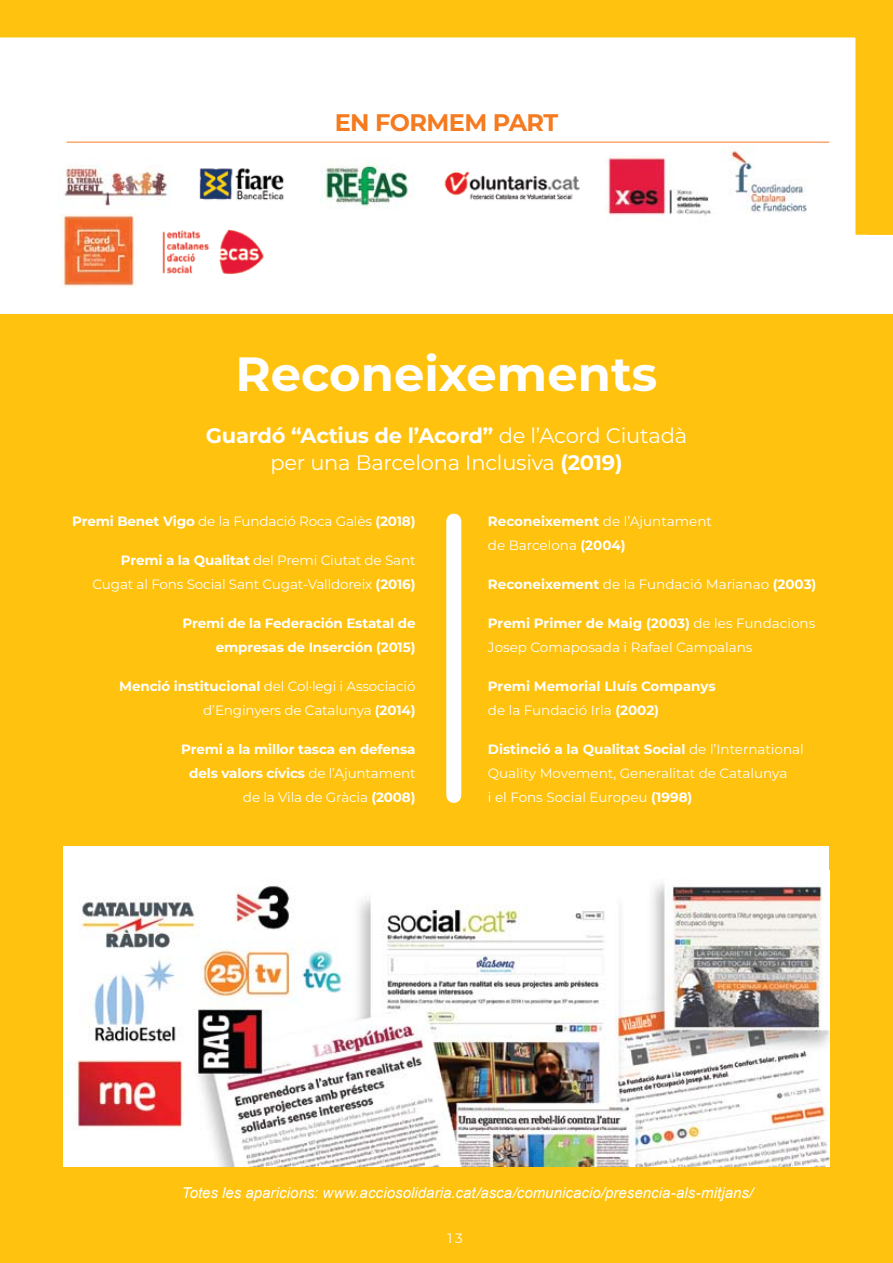
<style>
.page{position:relative;width:893px;height:1263px;background:#fff}
.page>*{position:absolute;margin:0;border:0;box-sizing:border-box;transform-origin:0 0}
.t1{font:700 48px "Montserrat";color:#fff}
.t2{font:700 24px "Montserrat";letter-spacing:-.025em;color:#f47b20}
.t3{font:21px/27px "Montserrat";letter-spacing:-.01em;color:#fff;text-align:center}
.t4{font:italic 15px "Arial";letter-spacing:.005em;color:#fff}
.t5{font:13.5px/24px "Montserrat";letter-spacing:-.01em;color:#fff}
.t6{font:700 13.5px/24px "Montserrat";letter-spacing:-.01em;color:#fff;text-align:right}
.s1{font-weight:700}
.s2{font-weight:400}
</style>
<div class="page">
<div style="left:0;top:1226px;width:893px;height:37px;background:#ffc20e"></div>
<svg style="left:0;top:0;width:893px;height:235px"></svg>
<div style="left:0;top:315px;width:893px;height:911px;background:#ffc20e"></div>
<div style="left:446px;top:521px;width:15px;height:274px;background:#fff"></div>
<img style="left:722px;top:146px;width:92px;height:73px">
<img style="left:190px;top:158px;width:115px;height:50px">
<img style="left:152px;top:221px;width:116px;height:54px">
<img style="left:61px;top:214px;width:78px;height:73px">
<img style="left:605px;top:155px;width:112px;height:68px">
<img style="left:437px;top:152px;width:153px;height:67px">
<img style="left:320px;top:158px;width:94px;height:52px">
<img style="left:58px;top:158px;width:115px;height:50px">
<div style="left:64px;top:846px;width:765px;height:320px;background:#fff"></div>
<img style="left:75px;top:883px;width:754px;height:283px">
<hr style="left:67px;top:142px;width:762px;height:1px;background:#f47b20">
<h2 class="t2" style="left:335px;top:105px;width:225px">EN FORMEM PART</h2>
<h1 class="t1" style="left:236px;top:339px;width:423px">Reconeixements</h1>
<h3 class="t3" style="left:206px;top:422px;width:483px"><span class="s1">Guardó “Actius de l’Acord”</span> de l’Acord Ciutadà per una Barcelona Inclusiva <span class="s1">(2019)</span></h3>
<p class="t5" style="left:72px;top:509px;width:345px"><span class="s1">Premi Benet Vigo</span> de la Fundació Roca Galès <span class="s1">(2018)</span></p>
<p class="t5" style="left:93px;top:548px;width:324px;text-align:right"><span class="s1">Premi a la Qualitat</span> del Premi Ciutat de Sant<br>Cugat al Fons Social Sant Cugat-Valldoreix <span class="s1">(2016)</span></p>
<p class="t6" style="left:183px;top:610px;width:234px">Premi de la Federación Estatal de empresas de Inserción (2015)</p>
<p class="t5" style="left:119px;top:674px;width:298px;text-align:right"><span class="s1">Menció institucional</span> del Col·legi i Associació d’Enginyers de Catalunya <span class="s1">(2014)</span></p>
<p class="t6" style="left:181px;top:736px;width:236px">Premi a la millor tasca en defensa dels valors cívics <span class="s2">de l’Ajuntament de la Vila de Gràcia</span> (2008)</p>
<p class="t5" style="left:488px;top:509px;width:226px"><span class="s1">Reconeixement</span> de l’Ajuntament de Barcelona <span class="s1">(2004)</span></p>
<p class="t5" style="left:488px;top:572px;width:330px"><span class="s1">Reconeixement</span> de la Fundació Marianao <span class="s1">(2003)</span></p>
<p class="t5" style="left:488px;top:611px;width:329px"><span class="s1">Premi Primer de Maig (2003)</span> de les Fundacions<br>Josep Comaposada i Rafael Campalans</p>
<p class="t6" style="left:488px;top:673px;width:229px;text-align:left">Premi Memorial Lluís Companys <span class="s2">de la Fundació Irla</span> (2002)</p>
<p class="t5" style="left:488px;top:737px;width:317px"><span class="s1">Distinció a la Qualitat Social</span> de l’International<br>Quality Movement, Generalitat de Catalunya<br>i el Fons Social Europeu <span class="s1">(1998)</span></p>
<p class="t4" style="left:182px;top:1183px;width:573px">Totes les aparicions: www.acciosolidaria.cat/asca/comunicacio/presencia-als-mitjans/</p>
<p class="t5" style="left:448px;top:1225px;width:17px">13</p>
</div>
